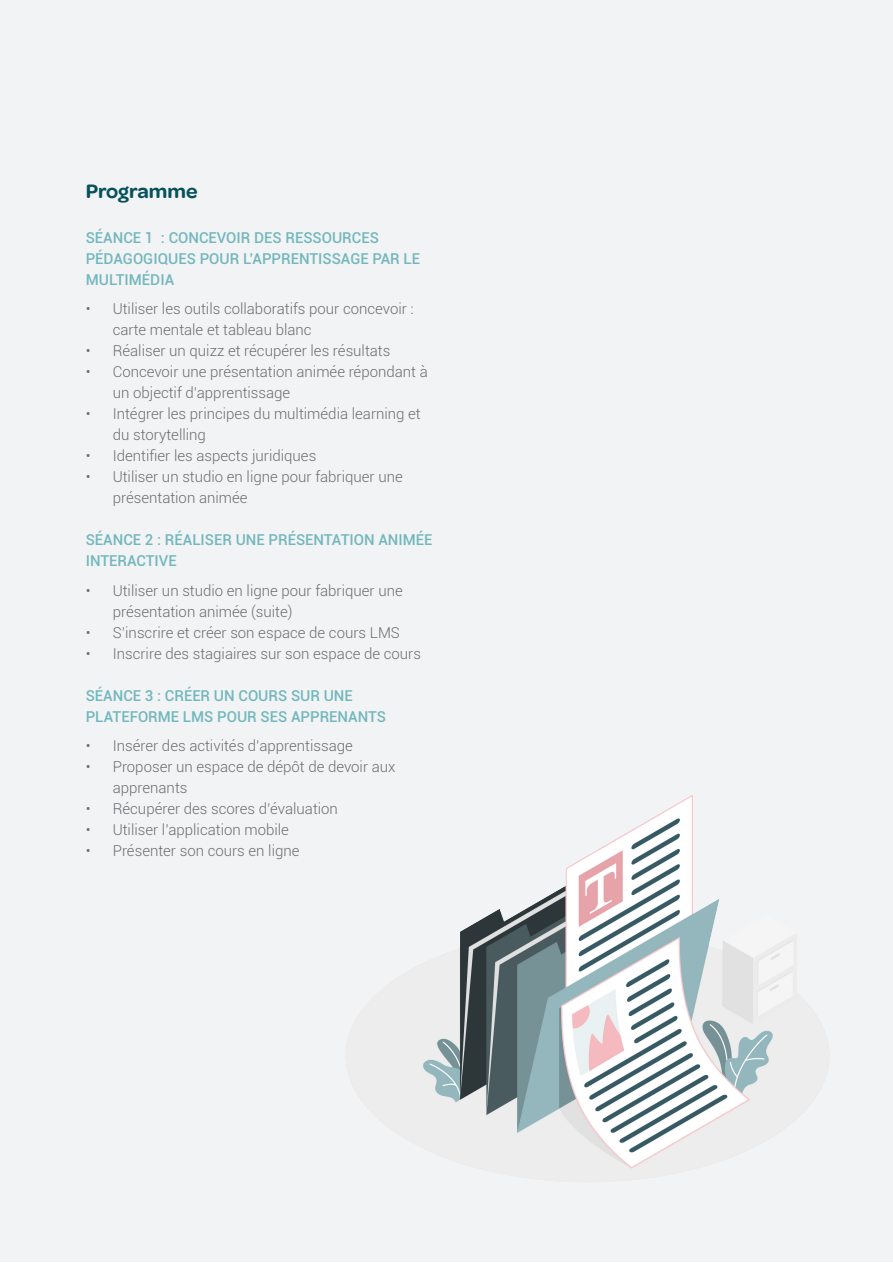
<style>
.page{position:relative;width:893px;height:1263px;background:#fff}
.page>*{position:absolute;margin:0;border:0;box-sizing:border-box;transform-origin:0 0}
.t1{font:600 21px "Omnes";color:#05525c}
.t2{font:300 15px/21px "Roboto";color:#6c6d70}
.t3{font:500 15px/21px "Roboto";color:#72b7bd}
</style>
<div class="page">
<div style="left:1px;top:0;width:892px;height:1261px;background:#f2f3f4"></div>
<img style="left:423px;top:795px;width:370px;height:374px">
<p class="t1" style="left:86px;top:177px;width:113px">Programme</p>
<p class="t3" style="left:86px;top:226px;width:336px">SÉANCE 1 : CONCEVOIR DES RESSOURCES<br>PÉDAGOGIQUES POUR L’APPRENTISSAGE PAR LE<br>MULTIMÉDIA</p>
<p class="t2" style="left:113px;top:298px;width:302px;text-indent:-27px">• Utiliser les outils collaboratifs pour concevoir : carte mentale et tableau blanc</p>
<p class="t2" style="left:86px;top:340px;width:306px">• Réaliser un quizz et récupérer les résultats</p>
<p class="t2" style="left:113px;top:361px;width:317px;text-indent:-27px">• Concevoir une présentation animée répondant à un objectif d’apprentissage</p>
<p class="t2" style="left:113px;top:403px;width:310px;text-indent:-27px">• Intégrer les principes du multimédia learning et du storytelling</p>
<p class="t2" style="left:86px;top:445px;width:232px">• Identifier les aspects juridiques</p>
<p class="t2" style="left:113px;top:466px;width:291px;text-indent:-27px">• Utiliser un studio en ligne pour fabriquer une présentation animée</p>
<p class="t3" style="left:86px;top:529px;width:348px">SÉANCE 2 : RÉALISER UNE PRÉSENTATION ANIMÉE<br>INTERACTIVE</p>
<p class="t2" style="left:113px;top:579px;width:291px;text-indent:-27px">• Utiliser un studio en ligne pour fabriquer une présentation animée (suite)</p>
<p class="t2" style="left:86px;top:621px;width:316px">• S’inscrire et créer son espace de cours LMS</p>
<p class="t2" style="left:86px;top:642px;width:337px">• Inscrire des stagiaires sur son espace de cours</p>
<p class="t3" style="left:86px;top:684px;width:302px">SÉANCE 3 : CRÉER UN COURS SUR UNE<br>PLATEFORME LMS POUR SES APPRENANTS</p>
<p class="t2" style="left:86px;top:735px;width:269px">• Insérer des activités d’apprentissage</p>
<p class="t2" style="left:113px;top:756px;width:284px;text-indent:-27px">• Proposer un espace de dépôt de devoir aux apprenants</p>
<p class="t2" style="left:86px;top:798px;width:254px">• Récupérer des scores d’évaluation</p>
<p class="t2" style="left:86px;top:819px;width:205px">• Utiliser l’application mobile</p>
<p class="t2" style="left:86px;top:840px;width:215px">• Présenter son cours en ligne</p>
</div>
